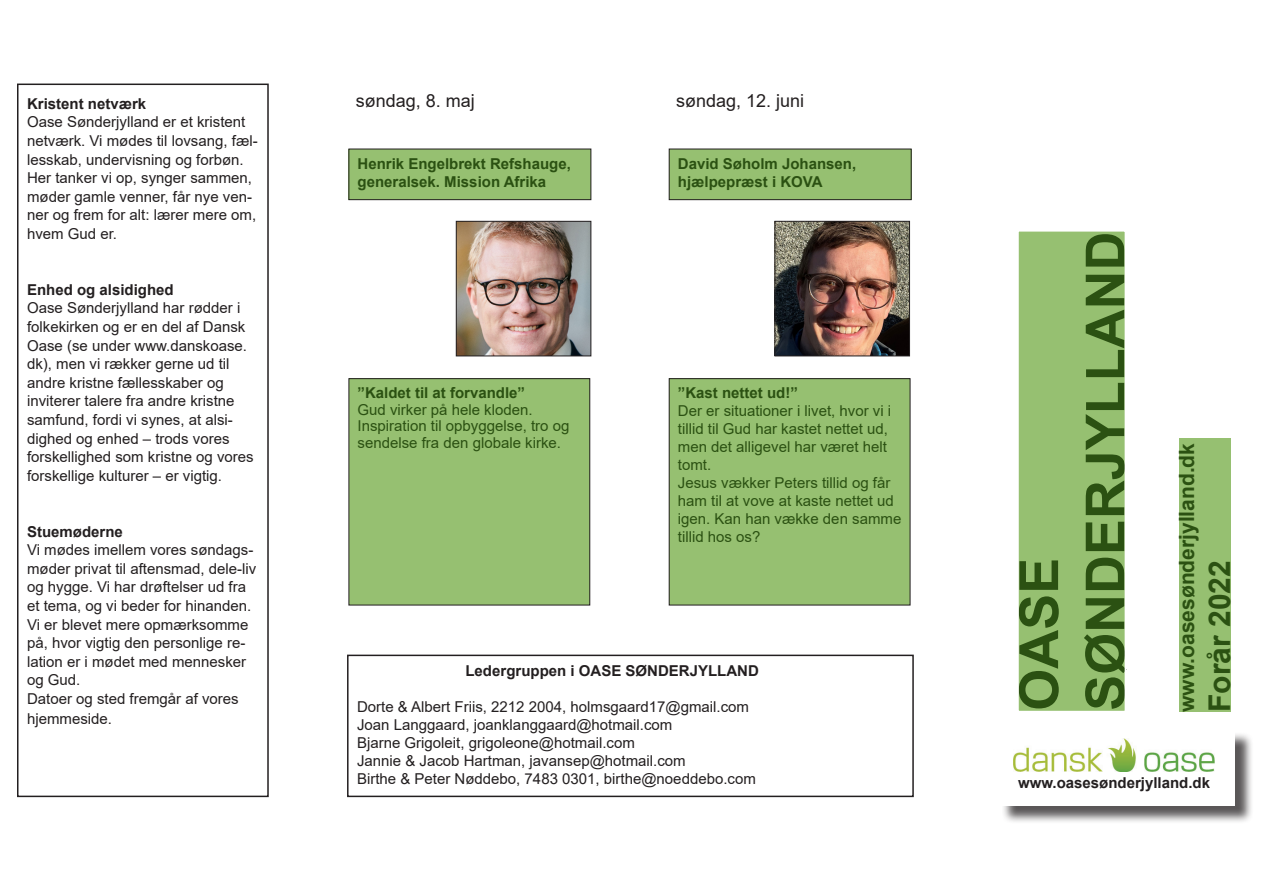
<style>
.page{position:relative;width:1263px;height:893px;background:#fff}
.page>*{position:absolute;margin:0;border:0;box-sizing:border-box;transform-origin:0 0}
.t1{font:700 54px "Arial";color:#2b5112}
.t2{font:700 30px "Arial";color:#2b5112}
.t3{font:700 21px "Arial";color:#2b5112}
.t4{font:18px "Arial";color:#231f20}
.t5{font:15px/18.6px "Arial";color:#231f20}
.t6{font:15px/18px "Arial";color:#2b5112}
.t7{font:700 15px/18px "Arial";color:#2b5112}
.t8{font:700 15px "Arial";color:#231f20}
</style>
<div class="page">
<div style="left:1018px;top:231px;width:107px;height:480px;background:#96c071"></div>
<div style="left:1017px;top:230px;width:109px;height:482px;border:2px solid #fff"></div>
<div style="left:1002px;top:732px;width:251px;height:93px;background:#231f20;opacity:.75"></div>
<div style="left:999px;top:729px;width:236px;height:77px;background:#fff"></div>
<img style="left:1014px;top:738px;width:200px;height:34px">
<div style="left:1179px;top:438px;width:51px;height:274px;background:#96c071"></div>
<div style="left:17px;top:84px;width:252px;height:713px;border:2px solid #231f20"></div>
<div style="left:349px;top:379px;width:241px;height:226px;background:#96c071"></div>
<div style="left:349px;top:378px;width:241px;height:227px;border:1px solid #231f20"></div>
<div style="left:349px;top:149px;width:242px;height:51px;background:#96c071"></div>
<div style="left:349px;top:149px;width:242px;height:51px;border:1px solid #231f20"></div>
<div style="left:347px;top:655px;width:567px;height:142px;border:2px solid #231f20"></div>
<div style="left:669px;top:379px;width:241px;height:226px;background:#96c071"></div>
<div style="left:669px;top:378px;width:241px;height:227px;border:1px solid #231f20"></div>
<div style="left:669px;top:149px;width:242px;height:51px;background:#96c071"></div>
<div style="left:669px;top:149px;width:242px;height:51px;border:1px solid #231f20"></div>
<img style="left:777px;top:223px;width:131px;height:131px">
<div style="left:775px;top:221px;width:135px;height:135px;border:1px solid #231f20"></div>
<img style="left:458px;top:223px;width:131px;height:131px">
<div style="left:456px;top:221px;width:135px;height:135px;border:1px solid #231f20"></div>
<p class="t8" style="left:27px;top:93px;width:121px">Kristent netværk</p>
<p class="t5" style="left:27px;top:113px;width:232px">Oase Sønderjylland er et kristent netværk. Vi mødes til lovsang, fæl&shy;lesskab, undervisning og forbøn.<br>Her tanker vi op, synger sammen, møder gamle venner, får nye ven&shy;ner og frem for alt: lærer mere om, hvem Gud er.</p>
<p class="t8" style="left:27px;top:279px;width:148px">Enhed og alsidighed</p>
<p class="t5" style="left:27px;top:299px;width:228px">Oase Sønderjylland har rødder i folkekirken og er en del af Dansk<br>Oase (se under www.danskoase. dk), men vi rækker gerne ud til andre kristne fællesskaber og inviterer talere fra andre kristne samfund, fordi vi synes, at alsi&shy;dighed og enhed – trods vores forskellighed som kristne og vores forskellige kulturer – er vigtig.</p>
<p class="t8" style="left:27px;top:521px;width:97px">Stuemøderne</p>
<p class="t5" style="left:27px;top:540px;width:231px">Vi mødes imellem vores søndags&shy;møder privat til aftensmad, dele-liv og hygge. Vi har drøftelser ud fra et tema, og vi beder for hinanden.<br>Vi er blevet mere opmærksomme på, hvor vigtig den personlige re&shy;lation er i mødet med mennesker og Gud.</p>
<p class="t5" style="left:27px;top:689px;width:213px;line-height:19.6px">Datoer og sted fremgår af vores hjemmeside.</p>
<p class="t4" style="left:356px;top:88px;width:121px">søndag, 8. maj</p>
<p class="t4" style="left:676px;top:88px;width:130px">søndag, 12. juni</p>
<p class="t7" style="left:358px;top:155px;width:215px">Henrik Engelbrekt Refshauge, generalsek. Mission Afrika</p>
<p class="t7" style="left:678px;top:155px;width:180px">David Søholm Johansen, hjælpepræst i KOVA</p>
<p class="t7" style="left:358px;top:384px;width:169px">”Kaldet til at forvandle”</p>
<p class="t6" style="left:358px;top:400px;width:177px">Gud virker på hele kloden.</p>
<p class="t6" style="left:358px;top:418px;width:213px;line-height:16.5px">Inspiration til opbyggelse, tro og sendelse fra den globale kirke.</p>
<p class="t7" style="left:678px;top:384px;width:122px">”Kast nettet ud!”</p>
<p class="t6" style="left:678px;top:402px;width:215px">Der er situationer i livet, hvor vi i tillid til Gud har kastet nettet ud, men det alligevel har været helt tomt.</p>
<p class="t6" style="left:678px;top:474px;width:225px">Jesus vækker Peters tillid og får ham til at vove at kaste nettet ud igen. Kan han vække den samme tillid hos os?</p>
<p class="t8" style="left:465px;top:660px;width:295px">Ledergruppen i OASE SØNDERJYLLAND</p>
<p class="t5" style="left:357px;top:697px;width:394px">Dorte &amp; Albert Friis, 2212 2004, holmsgaard17@gmail.com</p>
<p class="t5" style="left:357px;top:715px;width:317px">Joan Langgaard, joanklanggaard@hotmail.com</p>
<p class="t5" style="left:357px;top:733px;width:279px">Bjarne Grigoleit, grigoleone@hotmail.com</p>
<p class="t5" style="left:357px;top:751px;width:330px">Jannie &amp; Jacob Hartman, javansep@hotmail.com</p>
<p class="t5" style="left:357px;top:769px;width:400px">Birthe &amp; Peter Nøddebo, 7483 0301, birthe@noeddebo.com</p>
<p class="t1" style="left:1001px;top:711px;width:155px;rotate:-90deg">OASE</p>
<p class="t1" style="left:1067px;top:711px;width:481px;rotate:-90deg">SØNDERJYLLAND</p>
<p class="t3" style="left:1172px;top:712px;width:270px;rotate:-90deg">www.oasesønderjylland.dk</p>
<p class="t2" style="left:1198px;top:712px;width:153px;rotate:-90deg">Forår 2022</p>
<p class="t8" style="left:1018px;top:772px;width:194px">www.oasesønderjylland.dk</p>
</div>
